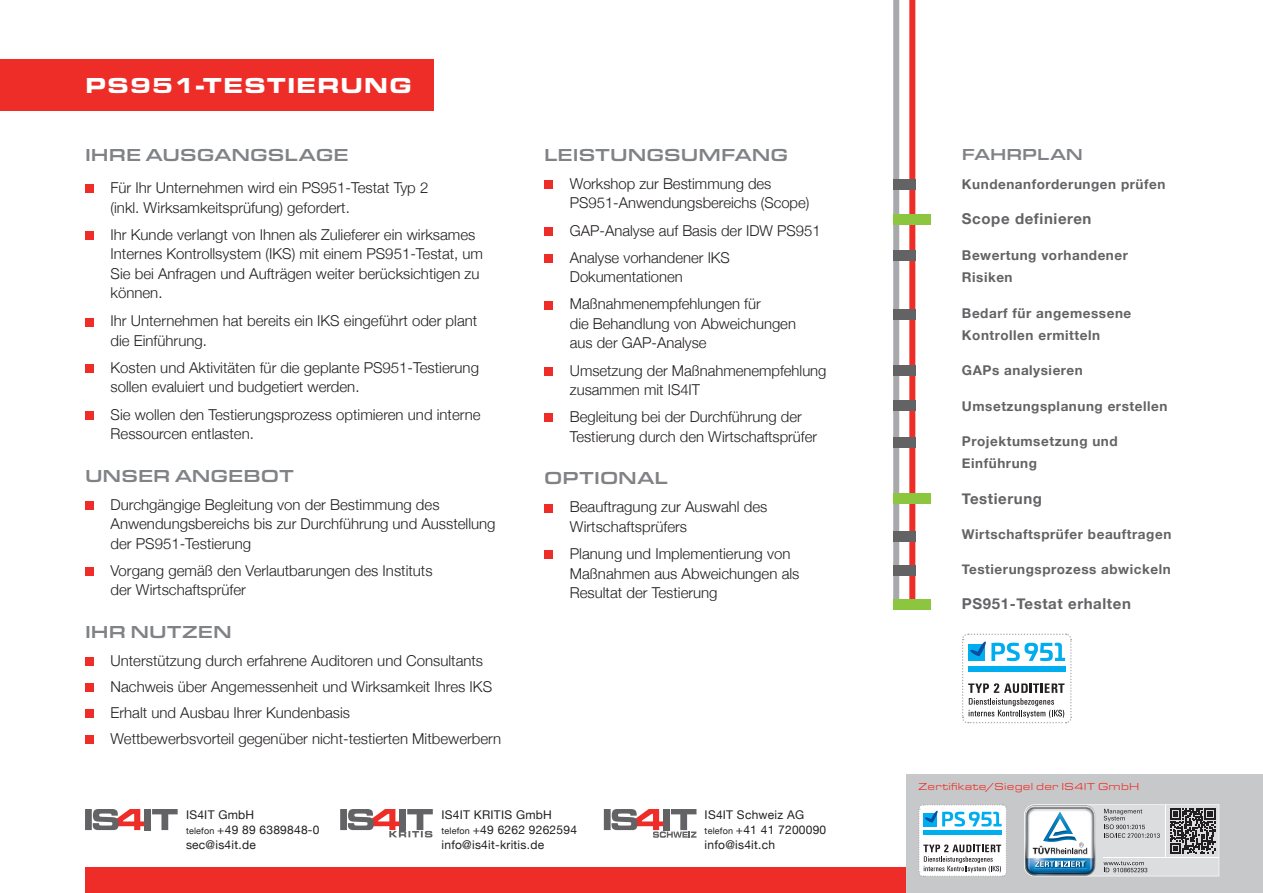
<style>
.page{position:relative;width:1263px;height:893px;background:#fff}
.page>*{position:absolute;margin:0;border:0;box-sizing:border-box;transform-origin:0 0}
.t1{font:900 22.5px "Eurostile Ext";letter-spacing:.03em;color:#fff}
.t2{font:500 18px "Eurostile Ext";color:#808285}
.t3{font:500 16.5px "Eurostile Ext";color:#808285}
.t4{font:300 15px/19.5px "Helvetica Neue";color:#231f20}
.t5{font:700 15px "Helvetica Neue";letter-spacing:.04em;color:#636366}
.t6{font:700 13.5px/22.5px "Helvetica Neue";letter-spacing:.04em;color:#636366}
.t7{font:12px/15px "Helvetica Neue";letter-spacing:.02em;color:#231f20}
.t8{font:10.5px "Eurostile Ext";letter-spacing:.02em;color:#ed312b}
.s1{font-size:9px}
</style>
<div class="page">
<div style="left:544px;top:180px;width:9px;height:9px;background:#ee2d28"></div>
<div style="left:544px;top:227px;width:9px;height:9px;background:#ee2d28"></div>
<div style="left:544px;top:254px;width:9px;height:9px;background:#ee2d28"></div>
<div style="left:544px;top:301px;width:9px;height:8px;background:#ee2d28"></div>
<div style="left:544px;top:367px;width:9px;height:8px;background:#ee2d28"></div>
<div style="left:544px;top:414px;width:9px;height:8px;background:#ee2d28"></div>
<div style="left:544px;top:504px;width:9px;height:8px;background:#ee2d28"></div>
<div style="left:544px;top:550px;width:9px;height:9px;background:#ee2d28"></div>
<div style="left:85px;top:185px;width:9px;height:8px;background:#ee2d28"></div>
<div style="left:85px;top:231px;width:9px;height:9px;background:#ee2d28"></div>
<div style="left:85px;top:318px;width:9px;height:8px;background:#ee2d28"></div>
<div style="left:85px;top:364px;width:9px;height:9px;background:#ee2d28"></div>
<div style="left:85px;top:411px;width:9px;height:9px;background:#ee2d28"></div>
<div style="left:85px;top:501px;width:9px;height:9px;background:#ee2d28"></div>
<div style="left:85px;top:567px;width:9px;height:9px;background:#ee2d28"></div>
<div style="left:85px;top:658px;width:9px;height:8px;background:#ee2d28"></div>
<div style="left:85px;top:683px;width:9px;height:9px;background:#ee2d28"></div>
<div style="left:85px;top:709px;width:9px;height:9px;background:#ee2d28"></div>
<div style="left:85px;top:735px;width:9px;height:9px;background:#ee2d28"></div>
<div style="left:0;top:60px;width:434px;height:51px;background:#ee2d28"></div>
<div style="left:909px;top:0;width:6px;height:605px;background:#ee2d28"></div>
<div style="left:893px;top:0;width:6px;height:605px;background:#a8a9ad"></div>
<div style="left:893px;top:310px;width:22px;height:10px;background:#636366"></div>
<div style="left:893px;top:365px;width:22px;height:10px;background:#636366"></div>
<div style="left:893px;top:250px;width:22px;height:10px;background:#636366"></div>
<div style="left:893px;top:179px;width:22px;height:11px;background:#636366"></div>
<div style="left:893px;top:401px;width:22px;height:10px;background:#636366"></div>
<div style="left:893px;top:565px;width:22px;height:10px;background:#636366"></div>
<div style="left:893px;top:531px;width:22px;height:10px;background:#636366"></div>
<div style="left:893px;top:437px;width:22px;height:10px;background:#636366"></div>
<div style="left:893px;top:494px;width:38px;height:10px;background:#8bc63e"></div>
<div style="left:893px;top:215px;width:38px;height:10px;background:#8bc63e"></div>
<div style="left:893px;top:599px;width:38px;height:10px;background:#8bc63e"></div>
<svg style="left:962px;top:634px;width:110px;height:89px"></svg>
<div style="left:85px;top:809px;width:7px;height:21px;background:#636366"></div>
<svg style="left:152px;top:809px;width:26px;height:21px"></svg>
<div style="left:144px;top:809px;width:7px;height:21px;background:#636366"></div>
<svg style="left:93px;top:809px;width:51px;height:21px"></svg>
<div style="left:340px;top:809px;width:7px;height:21px;background:#636366"></div>
<svg style="left:348px;top:809px;width:85px;height:28px"></svg>
<div style="left:604px;top:809px;width:7px;height:21px;background:#636366"></div>
<svg style="left:611px;top:809px;width:85px;height:29px"></svg>
<div style="left:85px;top:867px;width:1178px;height:26px;background:#ee2d28"></div>
<div style="left:906px;top:774px;width:357px;height:119px;background:#c7c8ca"></div>
<svg style="left:918px;top:804px;width:89px;height:73px"></svg>
<svg style="left:1024px;top:804px;width:195px;height:72px"></svg>
<h1 class="t1" style="left:85px;top:68px;width:328px">PS951-TESTIERUNG</h1>
<p class="t2" style="left:85px;top:142px;width:265px">IHRE AUSGANGSLAGE</p>
<p class="t3" style="left:962px;top:142px;width:123px">FAHRPLAN</p>
<p class="t4" style="left:111px;top:177px;width:319px">Für Ihr Unternehmen wird ein PS951-Testat Typ 2 (inkl. Wirksamkeitsprüfung) gefordert.</p>
<p class="t4" style="left:111px;top:224px;width:374px">Ihr Kunde verlangt von Ihnen als Zulieferer ein wirksames Internes Kontrollsystem (IKS) mit einem PS951-Testat, um Sie bei Anfragen und Aufträgen weiter berücksichtigen zu können.</p>
<p class="t4" style="left:111px;top:310px;width:368px">Ihr Unternehmen hat bereits ein IKS eingeführt oder plant die Einführung.</p>
<p class="t4" style="left:111px;top:357px;width:370px">Kosten und Aktivitäten für die geplante PS951-Testierung sollen evaluiert und budgetiert werden.</p>
<p class="t4" style="left:111px;top:403px;width:372px">Sie wollen den Testierungsprozess optimieren und interne<br>Ressourcen entlasten.</p>
<p class="t2" style="left:85px;top:463px;width:210px">UNSER ANGEBOT</p>
<p class="t4" style="left:111px;top:494px;width:387px">Durchgängige Begleitung von der Bestimmung des<br>Anwendungsbereichs bis zur Durchführung und Ausstellung der PS951-Testierung</p>
<p class="t4" style="left:111px;top:560px;width:324px">Vorgang gemäß den Verlautbarungen des Instituts der Wirtschaftsprüfer</p>
<p class="t2" style="left:85px;top:619px;width:148px">IHR NUTZEN</p>
<p class="t4" style="left:111px;top:647px;width:392px;line-height:26px">Unterstützung durch erfahrene Auditoren und Consultants Nachweis über Angemessenheit und Wirksamkeit Ihres IKS Erhalt und Ausbau Ihrer Kundenbasis<br>Wettbewerbsvorteil gegenüber nicht-testierten Mitbewerbern</p>
<p class="t2" style="left:544px;top:142px;width:245px">LEISTUNGSUMFANG</p>
<p class="t4" style="left:570px;top:173px;width:241px">Workshop zur Bestimmung des<br>PS951-Anwendungsbereichs (Scope)</p>
<p class="t4" style="left:570px;top:216px;width:252px;line-height:27.2px">GAP-Analyse auf Basis der IDW PS951<br>Analyse vorhandener IKS</p>
<p class="t4" style="left:570px;top:262px;width:192px;line-height:27.2px">Dokumentationen<br>Maßnahmenempfehlungen für</p>
<p class="t4" style="left:570px;top:313px;width:228px">die Behandlung von Abweichungen aus der GAP-Analyse</p>
<p class="t4" style="left:570px;top:359px;width:258px">Umsetzung der Maßnahmenempfehlung zusammen mit IS4IT</p>
<p class="t4" style="left:570px;top:406px;width:249px">Begleitung bei der Durchführung der<br>Testierung durch den Wirtschaftsprüfer</p>
<p class="t2" style="left:544px;top:465px;width:125px">OPTIONAL</p>
<p class="t4" style="left:570px;top:496px;width:199px">Beauftragung zur Auswahl des<br>Wirtschaftsprüfers</p>
<p class="t4" style="left:570px;top:543px;width:231px">Planung und Implementierung von<br>Maßnahmen aus Abweichungen als<br>Resultat der Testierung</p>
<p class="t6" style="left:962px;top:173px;width:205px">Kundenanforderungen prüfen</p>
<p class="t5" style="left:962px;top:207px;width:131px">Scope definieren</p>
<p class="t6" style="left:962px;top:244px;width:168px">Bewertung vorhandener<br>Risiken</p>
<p class="t6" style="left:962px;top:302px;width:171px">Bedarf für angemessene<br>Kontrollen ermitteln</p>
<p class="t6" style="left:962px;top:360px;width:122px">GAPs analysieren</p>
<p class="t6" style="left:962px;top:395px;width:207px">Umsetzungsplanung erstellen</p>
<p class="t6" style="left:962px;top:430px;width:157px">Projektumsetzung und<br>Einführung</p>
<p class="t5" style="left:962px;top:486px;width:82px">Testierung</p>
<p class="t6" style="left:962px;top:523px;width:211px">Wirtschaftsprüfer beauftragen</p>
<p class="t6" style="left:962px;top:558px;width:210px">Testierungsprozess abwickeln</p>
<p class="t5" style="left:962px;top:592px;width:170px">PS951-Testat erhalten</p>
<p class="t7" style="left:186px;top:808px;width:135px">IS4IT GmbH<br><span class="s1">telefon</span> +49 89 6389848-0 sec@is4it.de</p>
<p class="t7" style="left:441px;top:808px;width:137px">IS4IT KRITIS GmbH <span class="s1">telefon</span> +49 6262 9262594 info@is4it-kritis.de</p>
<p class="t7" style="left:705px;top:808px;width:123px">IS4IT Schweiz AG <span class="s1">telefon</span> +41 41 7200090 info@is4it.ch</p>
<p class="t8" style="left:918px;top:779px;width:222px">Zertifikate/Siegel der IS4IT GmbH</p>
</div>
